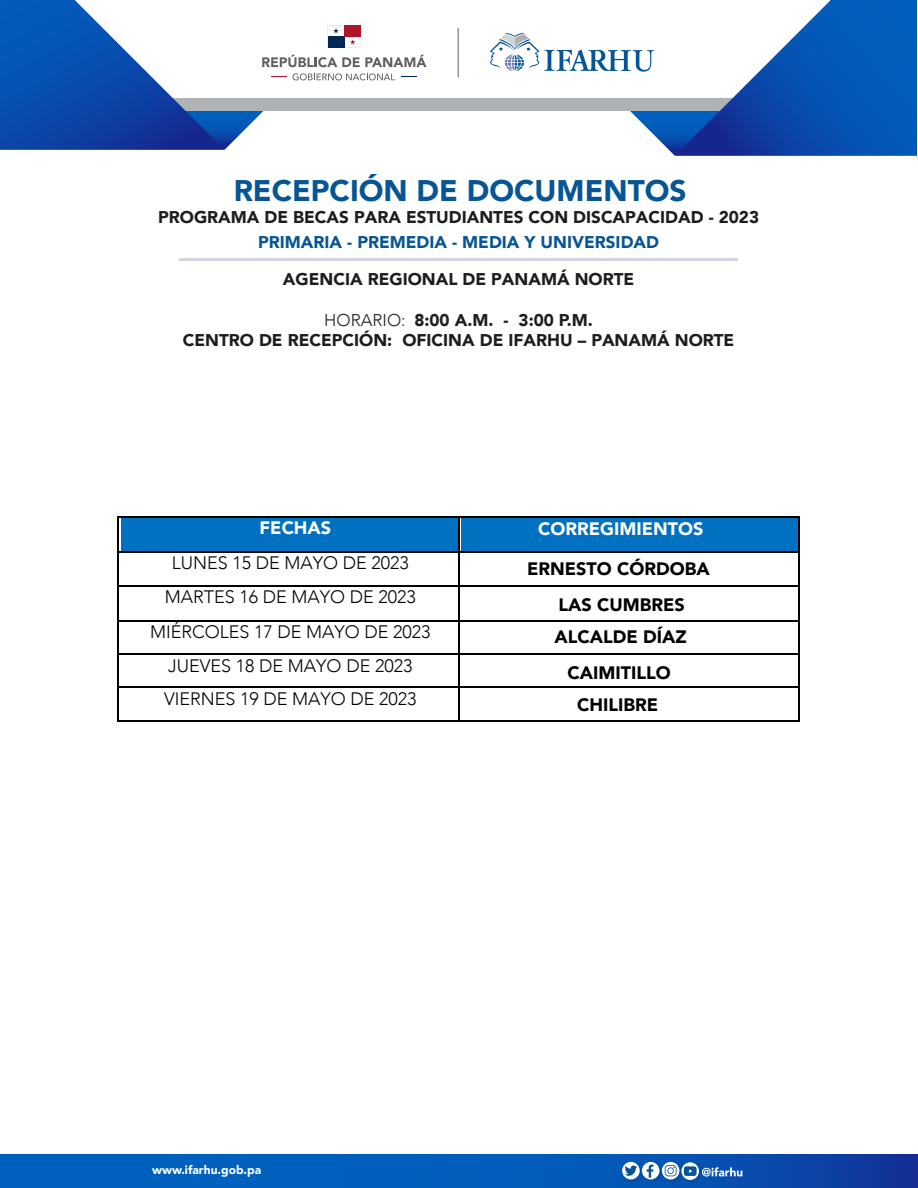
<style>
.page{position:relative;width:918px;height:1188px;background:#fff}
.page>*{position:absolute;margin:0;border:0;box-sizing:border-box;transform-origin:0 0}
.t1{font:900 29.7px "Avenir";color:#075594}
.t2{font:300 18px/34.2px "Avenir";color:#000;text-align:center}
.t3{font:900 18px/35.4px "Avenir";color:#000;text-align:center}
.t4{font:900 18px "Avenir";color:#fff}
.t5{font:900 16.95px/20.4px "Avenir";color:#1d1d1b;text-align:center}
.t6{font:900 16.95px "Avenir";color:#075594}
.t7{font:900 12px "Avenir";color:#fff}
.s1{font-weight:300}
</style>
<div class="page">
<div style="left:0;top:98px;width:916px;height:12px;background:#aeb2b5"></div>
<svg style="left:0;top:0;width:427px;height:150px"></svg>
<svg style="left:490px;top:0;width:427px;height:156px"></svg>
<hr style="left:458px;top:28px;width:1px;height:49px;background:#606262">
<svg style="left:0;top:1154px;width:917px;height:34px;background:#0357b5"></svg>
<img style="left:665px;top:1160px;width:14px;height:25px">
<svg style="left:662px;top:1162px;width:17px;height:17px"></svg>
<svg style="left:665px;top:1165px;width:12px;height:11px"></svg>
<img style="left:645px;top:1160px;width:20px;height:25px">
<div style="left:642px;top:1162px;width:18px;height:17px;background:#fff;border-radius:50%"></div>
<svg style="left:647px;top:1165px;width:7px;height:13px"></svg>
<img style="left:620px;top:1160px;width:25px;height:25px">
<svg style="left:622px;top:1162px;width:18px;height:17px"></svg>
<svg style="left:625px;top:1166px;width:13px;height:10px"></svg>
<img style="left:679px;top:1160px;width:26px;height:26px">
<svg style="left:681px;top:1162px;width:18px;height:18px"></svg>
<div style="left:684px;top:1166px;width:13px;height:10px;background:#075594;border-radius:3px"></div>
<svg style="left:702px;top:1167px;width:40px;height:10px"></svg>
<hr style="left:179px;top:258px;width:559px;height:2px;background:#28348a">
<div style="left:121px;top:516px;width:339px;height:35px;background:#0070c0"></div>
<div style="left:461px;top:516px;width:339px;height:35px;background:#0070c0"></div>
<hr style="left:119px;top:516px;width:339px;height:2px;background:#000">
<hr style="left:460px;top:516px;width:339px;height:2px;background:#000">
<hr style="left:118px;top:518px;width:1px;height:33px;background:#000">
<hr style="left:458px;top:518px;width:2px;height:33px;background:#000">
<hr style="left:799px;top:518px;width:1px;height:33px;background:#000">
<hr style="left:119px;top:551px;width:339px;height:1px;background:#000">
<hr style="left:460px;top:551px;width:339px;height:1px;background:#000">
<hr style="left:118px;top:552px;width:1px;height:33px;background:#000">
<hr style="left:458px;top:552px;width:2px;height:33px;background:#000">
<hr style="left:799px;top:552px;width:1px;height:33px;background:#000">
<hr style="left:119px;top:585px;width:339px;height:2px;background:#000">
<hr style="left:460px;top:585px;width:339px;height:2px;background:#000">
<hr style="left:118px;top:587px;width:1px;height:33px;background:#000">
<hr style="left:458px;top:587px;width:2px;height:33px;background:#000">
<hr style="left:799px;top:587px;width:1px;height:33px;background:#000">
<hr style="left:119px;top:620px;width:339px;height:1px;background:#000">
<hr style="left:460px;top:620px;width:339px;height:1px;background:#000">
<hr style="left:118px;top:621px;width:1px;height:32px;background:#000">
<hr style="left:458px;top:621px;width:2px;height:32px;background:#000">
<hr style="left:799px;top:621px;width:1px;height:32px;background:#000">
<hr style="left:119px;top:653px;width:339px;height:1px;background:#000">
<hr style="left:460px;top:653px;width:339px;height:1px;background:#000">
<hr style="left:118px;top:654px;width:1px;height:32px;background:#000">
<hr style="left:458px;top:654px;width:2px;height:32px;background:#000">
<hr style="left:799px;top:654px;width:1px;height:32px;background:#000">
<hr style="left:119px;top:686px;width:339px;height:1px;background:#000">
<hr style="left:460px;top:686px;width:339px;height:1px;background:#000">
<hr style="left:118px;top:687px;width:1px;height:33px;background:#000">
<hr style="left:119px;top:720px;width:339px;height:2px;background:#000">
<hr style="left:458px;top:687px;width:2px;height:33px;background:#000">
<hr style="left:460px;top:720px;width:339px;height:2px;background:#000">
<hr style="left:799px;top:687px;width:1px;height:33px;background:#000">
<h1 class="t1" style="left:234px;top:166px;width:454px">RECEPCIÓN DE DOCUMENTOS</h1>
<p class="t5" style="left:158px;top:206px;width:602px">PROGRAMA DE BECAS PARA ESTUDIANTES CON DISCAPACIDAD - 2023</p>
<p class="t6" style="left:258px;top:227px;width:402px">PRIMARIA - PREMEDIA - MEDIA Y UNIVERSIDAD</p>
<p class="t5" style="left:283px;top:268px;width:353px">AGENCIA REGIONAL DE PANAMÁ NORTE</p>
<p class="t5" style="left:183px;top:309px;width:553px"><span class="s1">HORARIO:</span> 8:00 A.M. - 3:00 P.M.<br>CENTRO DE RECEPCIÓN: OFICINA DE IFARHU – PANAMÁ NORTE</p>
<p class="t4" style="left:260px;top:513px;width:73px">FECHAS</p>
<p class="t4" style="left:538px;top:513px;width:167px">CORREGIMIENTOS</p>
<p class="t2" style="left:150px;top:545px;width:282px">LUNES 15 DE MAYO DE 2023<br>MARTES 16 DE MAYO DE 2023<br>MIÉRCOLES 17 DE MAYO DE 2023<br>JUEVES 18 DE MAYO DE 2023<br>VIERNES 19 DE MAYO DE 2023</p>
<p class="t3" style="left:527px;top:551px;width:184px">ERNESTO CÓRDOBA<br>LAS CUMBRES</p>
<p class="t3" style="left:555px;top:619px;width:134px;line-height:35.8px">ALCALDE DÍAZ<br>CAIMITILLO</p>
<p class="t3" style="left:577px;top:687px;width:82px">CHILIBRE</p>
<p class="t7" style="left:152px;top:1159px;width:110px">www.ifarhu.gob.pa</p>
</div>
